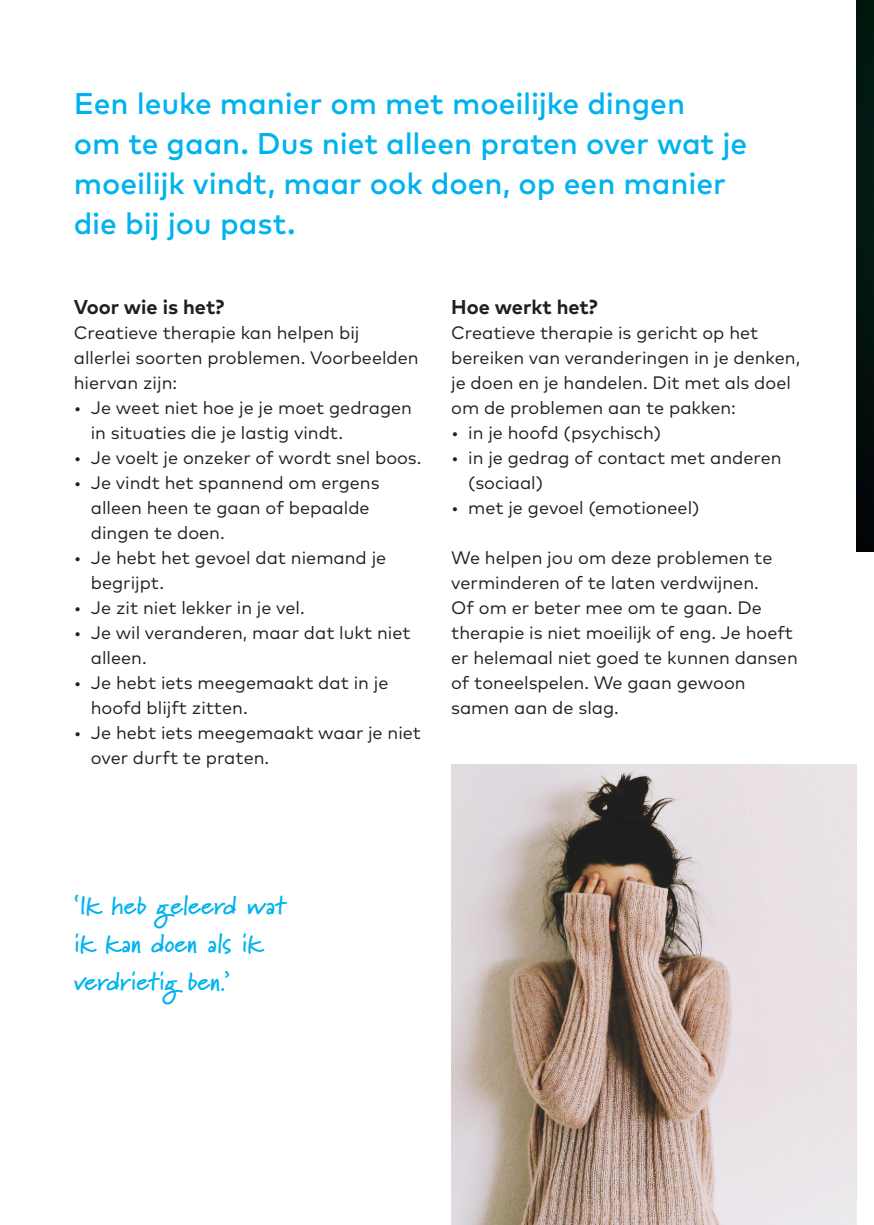
<style>
.page{position:relative;width:874px;height:1225px;background:#fff}
.page>*{position:absolute;margin:0;border:0;box-sizing:border-box;transform-origin:0 0}
.t1{font:500 30px/40px "Mark OT";letter-spacing:-.005em;color:#00b3ef}
._05_quote{font:700 26px "Marydale";letter-spacing:-.005em;color:#00b3ef}
._02_subkop{font:700 20px "Mark OT";color:#231f20}
._01_platte_tekst{font:18px/25px "Mark OT";color:#231f20}
</style>
<div class="page">
<img style="left:856px;top:0;width:17px;height:551px">
<img style="left:451px;top:764px;width:405px;height:461px">
<p class="t1" style="left:74px;top:83px;width:674px">Een leuke manier om met moeilijke dingen<br>om te gaan. Dus niet alleen praten over wat je moeilijk vindt, maar ook doen, op een manier die bij jou past.</p>
<p class="_02_subkop" style="left:74px;top:294px;width:152px">Voor wie is het?</p>
<p class="_01_platte_tekst" style="left:74px;top:320px;width:346px">Creatieve therapie kan helpen bij allerlei soorten problemen. Voorbeelden hiervan zijn:</p>
<p class="_01_platte_tekst" style="left:91px;top:395px;width:322px;text-indent:-17px">• Je weet niet hoe je je moet gedragen in situaties die je lastig vindt.</p>
<p class="_01_platte_tekst" style="left:74px;top:445px;width:349px">• Je voelt je onzeker of wordt snel boos.</p>
<p class="_01_platte_tekst" style="left:91px;top:470px;width:290px;text-indent:-17px">• Je vindt het spannend om ergens alleen heen te gaan of bepaalde dingen te doen.</p>
<p class="_01_platte_tekst" style="left:91px;top:545px;width:297px;text-indent:-17px">• Je hebt het gevoel dat niemand je begrijpt.</p>
<p class="_01_platte_tekst" style="left:74px;top:595px;width:232px">• Je zit niet lekker in je vel.</p>
<p class="_01_platte_tekst" style="left:91px;top:620px;width:321px;text-indent:-17px">• Je wil veranderen, maar dat lukt niet alleen.</p>
<p class="_01_platte_tekst" style="left:91px;top:670px;width:299px;text-indent:-17px">• Je hebt iets meegemaakt dat in je hoofd blijft zitten.</p>
<p class="_01_platte_tekst" style="left:91px;top:720px;width:331px;text-indent:-17px">• Je hebt iets meegemaakt waar je niet over durft te praten.</p>
<p class="_02_subkop" style="left:451px;top:294px;width:148px">Hoe werkt het?</p>
<p class="_01_platte_tekst" style="left:451px;top:320px;width:350px">Creatieve therapie is gericht op het bereiken van veranderingen in je denken, je doen en je handelen. Dit met als doel om de problemen aan te pakken:</p>
<p class="_01_platte_tekst" style="left:451px;top:420px;width:211px">• in je hoofd (psychisch)</p>
<p class="_01_platte_tekst" style="left:468px;top:445px;width:315px;text-indent:-17px">• in je gedrag of contact met anderen (sociaal)</p>
<p class="_01_platte_tekst" style="left:451px;top:495px;width:250px">• met je gevoel (emotioneel)</p>
<p class="_01_platte_tekst" style="left:451px;top:545px;width:348px">We helpen jou om deze problemen te verminderen of te laten verdwijnen.<br>Of om er beter mee om te gaan. De therapie is niet moeilijk of eng. Je hoeft er helemaal niet goed te kunnen dansen of toneelspelen. We gaan gewoon samen aan de slag.</p>
<p class="_05_quote" style="left:74px;top:890px;width:213px">‘Ik heb geleerd wat</p>
<p class="_05_quote" style="left:74px;top:928px;width:190px">ik kan doen als ik</p>
<p class="_05_quote" style="left:74px;top:966px;width:157px">verdrietig ben.’</p>
</div>
